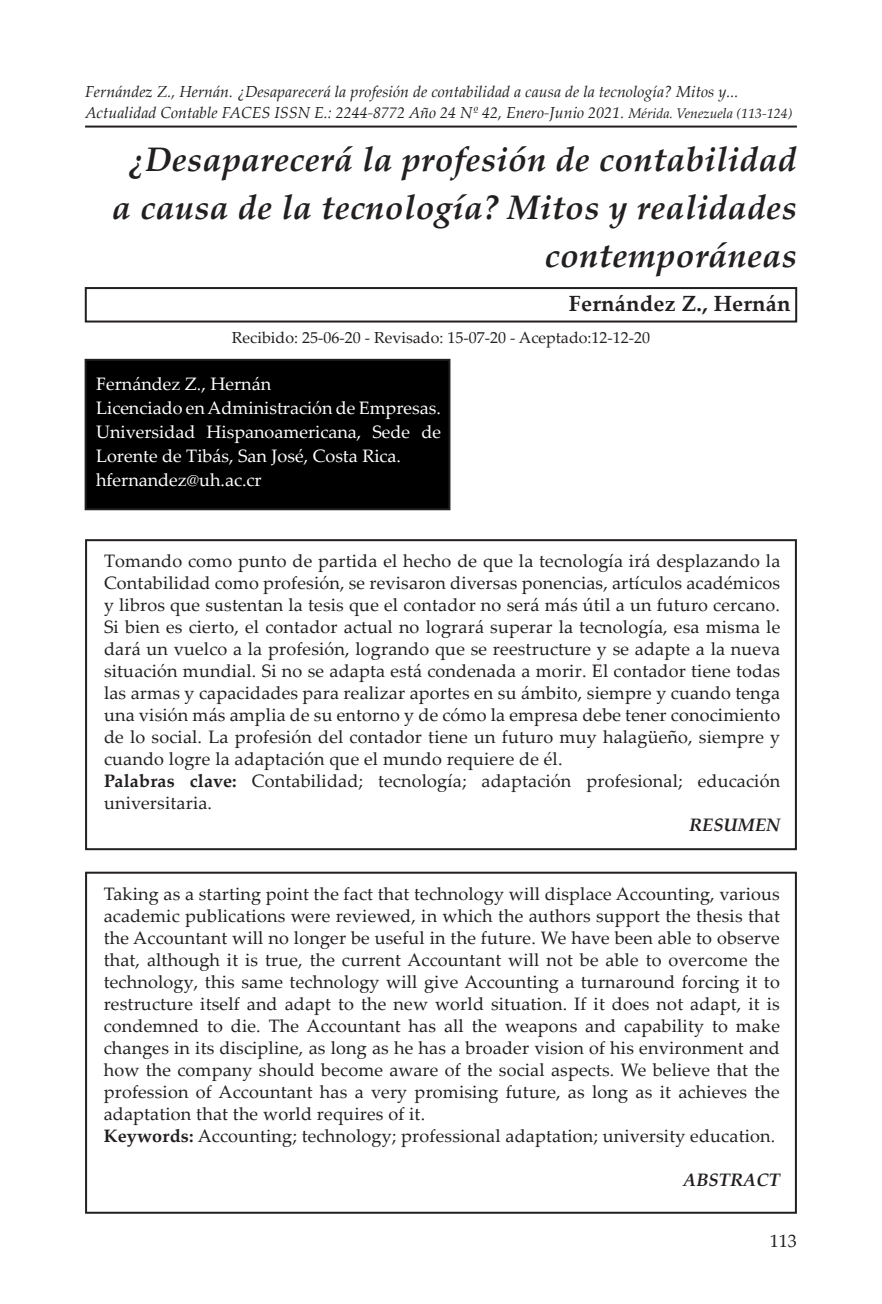
<style>
.page{position:relative;width:882px;height:1304px;background:#fff}
.page>*{position:absolute;margin:0;border:0;box-sizing:border-box;transform-origin:0 0}
.Titulos_de_capitulos{font:italic 700 34px/48px "Palatino Linotype";letter-spacing:.01em;color:#231f20;text-align:right}
.Autor_debajo_del_tit{font:700 22px "Palatino Linotype";letter-spacing:.01em;color:#231f20}
.Abstract{font:18px/22px "Palatino Linotype";letter-spacing:.01em;color:#231f20;text-align:justify}
.Resumen{font:18px/22px "Palatino Linotype";letter-spacing:.01em;color:#231f20;text-align:justify}
.Autor{font:18px/24px "Palatino Linotype";color:#fff}
.Abstract-2{font:italic 700 18px "Palatino Linotype";letter-spacing:.01em;color:#231f20}
.Resumen-2{font:italic 700 18px "Palatino Linotype";letter-spacing:.01em;color:#231f20}
.t1{font:italic 16px/21.6px "Palatino Linotype";color:#231f20}
.Fecha{font:16px "Palatino Linotype";color:#231f20}
.s1{font-size:14px}
.s2{font-weight:700}
</style>
<div class="page">
<hr style="left:85px;top:126px;width:712px;height:2px;background:#231f20">
<div style="left:85px;top:287px;width:712px;height:36px;border:2px solid #231f20"></div>
<div style="left:85px;top:539px;width:712px;height:311px;border:2px solid #231f20"></div>
<div style="left:86px;top:360px;width:363px;height:149px;background:#000"></div>
<div style="left:85px;top:359px;width:365px;height:151px;border:2px solid #231f20"></div>
<div style="left:85px;top:872px;width:712px;height:342px;border:2px solid #231f20"></div>
<p class="t1" style="left:85px;top:80px;width:709px">Fernández Z., Hernán. ¿Desaparecerá la profesión de contabilidad a causa de la tecnología? Mitos y...<br>Actualidad Contable FACES ISSN E.: 2244-8772 Año 24 Nº 42, Enero-Junio 2021. <span class="s1">Mérida. Venezuela (113-124)</span></p>
<p class="Titulos_de_capitulos" style="left:112px;top:134px;width:686px">¿Desaparecerá la profesión de contabilidad a causa de la tecnología? Mitos y realidades contemporáneas</p>
<p class="Autor_debajo_del_tit" style="left:568px;top:288px;width:223px">Fernández Z., Hernán</p>
<p class="Fecha" style="left:232px;top:327px;width:420px">Recibido: 25-06-20 - Revisado: 15-07-20 - Aceptado:12-12-20</p>
<p class="Autor" style="left:96px;top:372px;width:176px">Fernández Z., Hernán</p>
<p class="Autor" style="left:96px;top:396px;width:346px">Licenciado en Administración de Empresas.</p>
<p class="Autor" style="left:96px;top:420px;width:346px">Universidad Hispanoamericana, Sede de<br>Lorente de Tibás, San José, Costa Rica.</p>
<p class="Autor" style="left:96px;top:468px;width:167px">hfernandez@uh.ac.cr</p>
<p class="Resumen" style="left:104px;top:549px;width:677px">Tomando como punto de partida el hecho de que la tecnología irá desplazando la Contabilidad como profesión, se revisaron diversas ponencias, artículos académicos y libros que sustentan la tesis que el contador no será más útil a un futuro cercano.<br>Si bien es cierto, el contador actual no logrará superar la tecnología, esa misma le dará un vuelco a la profesión, logrando que se reestructure y se adapte a la nueva situación mundial. Si no se adapta está condenada a morir. El contador tiene todas las armas y capacidades para realizar aportes en su ámbito, siempre y cuando tenga una visión más amplia de su entorno y de cómo la empresa debe tener conocimiento de lo social. La profesión del contador tiene un futuro muy halagüeño, siempre y cuando logre la adaptación que el mundo requiere de él.</p>
<p class="Resumen" style="left:104px;top:769px;width:677px"><span class="s2">Palabras clave:</span> Contabilidad; tecnología; adaptación profesional; educación universitaria.</p>
<p class="Resumen-2" style="left:689px;top:812px;width:93px">RESUMEN</p>
<p class="Abstract" style="left:104px;top:883px;width:677px">Taking as a starting point the fact that technology will displace Accounting, various academic publications were reviewed, in which the authors support the thesis that the Accountant will no longer be useful in the future. We have been able to observe that, although it is true, the current Accountant will not be able to overcome the technology, this same technology will give Accounting a turnaround forcing it to restructure itself and adapt to the new world situation. If it does not adapt, it is condemned to die. The Accountant has all the weapons and capability to make changes in its discipline, as long as he has a broader vision of his environment and how the company should become aware of the social aspects. We believe that the profession of Accountant has a very promising future, as long as it achieves the adaptation that the world requires of it.</p>
<p class="Abstract" style="left:104px;top:1125px;width:673px"><span class="s2">Keywords:</span> Accounting; technology; professional adaptation; university education.</p>
<p class="Abstract-2" style="left:683px;top:1168px;width:98px">ABSTRACT</p>
<p class="Abstract" style="left:770px;top:1229px;width:28px">113</p>
</div>
